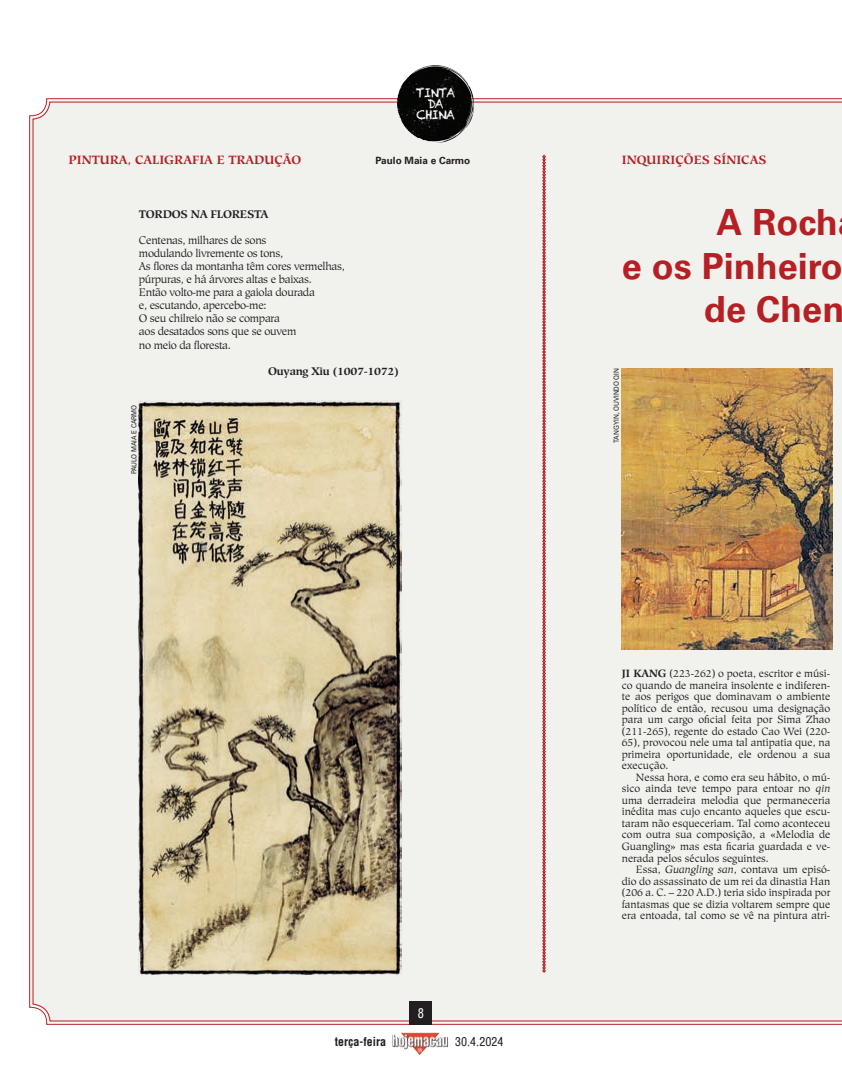
<style>
.page{position:relative;width:842px;height:1078px;background:#fff}
.page>*{position:absolute;margin:0;border:0;box-sizing:border-box;transform-origin:0 0}
.Título-Via{font:700 36px/43.2px "Univers LT Std";color:#b52024;text-align:right}
.Numeração-Via{font:13.2px "Arena Condensed";color:#fff;scale:.91 1}
.t1{font:12.5px/10.9px "Chalkduster";letter-spacing:-.05em;color:#fff;text-align:center;scale:.94 1}
.Secção{font:700 12px "Hiroshige Std";color:#b52024}
.t2{font:700 condensed 12px "Arena";color:#231f20}
.t3{font:12px "Arena Condensed";color:#231f20}
.Texto-Poema{font:11px "Hiroshige Std";letter-spacing:-.025em;color:#231f20}
.Texto-Poema-2{font:700 11px "Hiroshige Std";letter-spacing:-.025em;color:#231f20}
.t4{font:10.5px/11.5px "Hiroshige Std";color:#231f20;text-align:justify}
.Autor-Via{font:700 10px "Univers LT Std";color:#231f20}
.Créditos-Via{font:7px "Univers LT Std";letter-spacing:-.01em;color:#231f20;scale:.9 1}
.s1{font-weight:700}
.s2{font-style:italic}
</style>
<div class="page">
<div style="left:33px;top:102px;width:809px;height:919px;background:#f1f1ed"></div>
<img style="left:397px;top:65px;width:76px;height:77px">
<img style="left:392px;top:1032px;width:56px;height:23px">
<div style="left:410px;top:1001px;width:22px;height:23px;background:#231f20"></div>
<svg style="left:542px;top:155px;width:4px;height:817px;background:#cb6f70"></svg>
<img style="left:139px;top:400px;width:263px;height:573px">
<img style="left:622px;top:368px;width:210px;height:281px">
<p class="t1" style="left:416px;top:87px;width:43px">TINTA<br>DA<br>CHINA</p>
<p class="Secção" style="left:69px;top:153px;width:234px">PINTURA, CALIGRAFIA E TRADUÇÃO</p>
<p class="Autor-Via" style="left:376px;top:155px;width:96px">Paulo Maia e Carmo</p>
<p class="Secção" style="left:622px;top:153px;width:146px">INQUIRIÇÕES SÍNICAS</p>
<p class="Texto-Poema-2" style="left:139px;top:208px;width:131px">TORDOS NA FLORESTA</p>
<p class="Texto-Poema" style="left:139px;top:234px;width:129px">Centenas, milhares de sons</p>
<p class="Texto-Poema" style="left:139px;top:247px;width:146px">modulando livremente os tons,</p>
<p class="Texto-Poema" style="left:139px;top:260px;width:207px">As flores da montanha têm cores vermelhas,</p>
<p class="Texto-Poema" style="left:139px;top:273px;width:174px">púrpuras, e há árvores altas e baixas.</p>
<p class="Texto-Poema" style="left:139px;top:286px;width:178px">Então volto-me para a gaiola dourada</p>
<p class="Texto-Poema" style="left:139px;top:299px;width:129px">e, escutando, apercebo-me:</p>
<p class="Texto-Poema" style="left:139px;top:312px;width:143px">O seu chilreio não se compara</p>
<p class="Texto-Poema" style="left:139px;top:325px;width:159px">aos desatados sons que se ouvem</p>
<p class="Texto-Poema" style="left:139px;top:338px;width:94px">no meio da floresta.</p>
<p class="Texto-Poema-2" style="left:268px;top:364px;width:132px">Ouyang Xiu (1007-1072)</p>
<p class="Créditos-Via" style="left:130px;top:474px;width:78px;rotate:-90deg">PAULO MAIA E CARMO</p>
<p class="Numeração-Via" style="left:418px;top:1005px;width:8px">8</p>
<p class="t2" style="left:335px;top:1034px;width:53px">terça-feira</p>
<p class="t3" style="left:455px;top:1034px;width:50px">30.4.2024</p>
<p class="Título-Via" style="left:716px;top:201px;width:123px">A Roch</p>
<p class="Título-Via" style="left:622px;top:245px;width:224px">e os Pinheiro de Chen</p>
<p class="Créditos-Via" style="left:612px;top:443px;width:85px;rotate:-90deg">TANG YIN, OUVINDO QIN</p>
<p class="t4" style="left:622px;top:668px;width:210px"><span class="s1">JI KANG</span> (223-262) o poeta, escritor e músi&shy;co quando de maneira insolente e indiferen&shy;te aos perigos que dominavam o ambiente político de então, recusou uma designação para um cargo oficial feita por Sima Zhao (211-265), regente do estado Cao Wei (220- 65), provocou nele uma tal antipatia que, na primeira oportunidade, ele ordenou a sua execução.</p>
<p class="t4" style="left:622px;top:771px;width:210px;text-indent:14px">Nessa hora, e como era seu hábito, o mú&shy;sico ainda teve tempo para entoar no <span class="s2">qin </span>uma derradeira melodia que permaneceria inédita mas cujo encanto aqueles que escu&shy;taram não esqueceriam. Tal como aconteceu com outra sua composição, a «Melodia de Guangling» mas esta ficaria guardada e ve&shy;nerada pelos séculos seguintes.</p>
<p class="t4" style="left:622px;top:863px;width:210px;text-indent:14px">Essa, <span class="s2">Guangling san</span>, contava um episó&shy;dio do assassinato de um rei da dinastia Han (206 a. C. – 220 A.D.) teria sido inspirada por fantasmas que se dizia voltarem sempre que era entoada, tal como se vê na pintura atri-</p>
</div>
